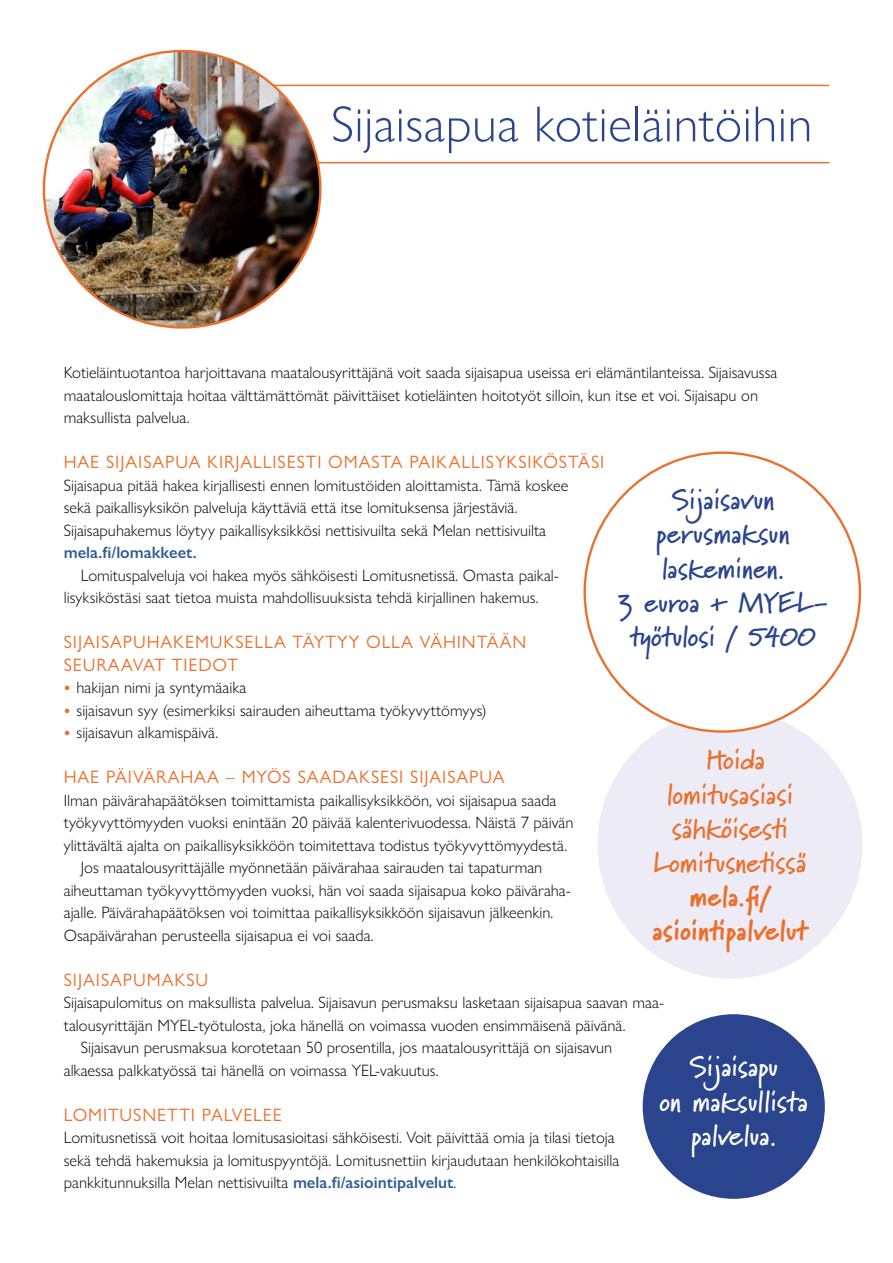
<style>
.page{position:relative;width:893px;height:1263px;background:#fff}
.page>*{position:absolute;margin:0;border:0;box-sizing:border-box;transform-origin:0 0}
.H1_Pääotsikko{font:300 51px "Gill Sans Nova";letter-spacing:.01em;color:#2a458d}
.P_Korostus{font:700 28.5px/34.2px "Marydale";color:#ea712d;text-align:center}
.P_Korostus-2{font:700 28.5px/34.2px "Marydale";color:#2a458d;text-align:center}
.P_Korostus-3{font:700 28.5px/34.2px "Marydale";color:#fff;text-align:center}
.H2_Väliotsikko{font:18px/22.5px "Gill Sans Nova";letter-spacing:.05em;color:#ea712d}
.P_Leipä{font:300 16.5px/22.5px "Gill Sans Nova";color:#000}
.P_Leipä_2{font:300 16.5px/22.5px "Gill Sans Nova";color:#000}
.P_Luetelmat{font:300 16.5px "Gill Sans Nova";color:#000}
.s1{font-weight:600;color:#325d95}
.s2{font-weight:700;font-size:15px;color:#ea712d}
.s3{font-weight:900}
</style>
<div class="page">
<div style="left:597px;top:710px;width:265px;height:269px;background:#edecf6;border-radius:50%"></div>
<div style="left:585px;top:453px;width:275px;height:278px;background:#fff;border-radius:50%"></div>
<hr style="left:112px;top:162px;width:717px;height:1px;background:#ea712d">
<hr style="left:112px;top:85px;width:717px;height:1px;background:#ea712d">
<div style="left:643px;top:1014px;width:182px;height:185px;background:#2a458d;border-radius:50%"></div>
<img style="left:44px;top:51px;width:276px;height:276px;border-radius:138px">
<h1 class="H1_Pääotsikko" style="left:331px;top:93px;width:482px">Sijaisapua kotieläintöihin</h1>
<p class="P_Leipä" style="left:64px;top:361px;width:715px">Kotieläintuotantoa harjoittavana maatalousyrittäjänä voit saada sijaisapua useissa eri elämäntilanteissa. Sijaisavussa maatalouslomittaja hoitaa välttämättömät päivittäiset kotieläinten hoitotyöt silloin, kun itse et voi. Sijaisapu on maksullista palvelua.</p>
<h2 class="H2_Väliotsikko" style="left:64px;top:450px;width:542px">HAE SIJAISAPUA KIRJALLISESTI OMASTA PAIKALLISYKSIKÖSTÄSI</h2>
<p class="P_Leipä" style="left:64px;top:474px;width:506px">Sijaisapua pitää hakea kirjallisesti ennen lomitustöiden aloittamista. Tämä koskee sekä paikallisyksikön palveluja käyttäviä että itse lomituksensa järjestäviä.</p>
<p class="P_Leipä" style="left:64px;top:519px;width:484px">Sijaisapuhakemus löytyy paikallisyksikkösi nettisivuilta sekä Melan nettisivuilta <span class="s1">mela.fi/lomakkeet.</span></p>
<p class="P_Leipä_2" style="left:64px;top:564px;width:497px;text-indent:17px">Lomituspalveluja voi hakea myös sähköisesti Lomitusnetissä. Omasta paikal&shy;lisyksiköstäsi saat tietoa muista mahdollisuuksista tehdä kirjallinen hakemus.</p>
<h2 class="H2_Väliotsikko" style="left:64px;top:630px;width:464px">SIJAISAPUHAKEMUKSELLA TÄYTYY OLLA VÄHINTÄÄN<br>SEURAAVAT TIEDOT</h2>
<p class="P_Luetelmat" style="left:64px;top:677px;width:184px"><span class="s2">•</span> hakijan nimi ja syntymäaika</p>
<p class="P_Luetelmat" style="left:64px;top:700px;width:424px"><span class="s2">•</span> sijaisavun syy (esimerkiksi sairauden aiheuttama työkyvyttömyys)</p>
<p class="P_Luetelmat" style="left:64px;top:722px;width:156px"><span class="s2">•</span> sijaisavun alkamispäivä.</p>
<h2 class="H2_Väliotsikko" style="left:64px;top:765px;width:442px">HAE PÄIVÄRAHAA – MYÖS SAADAKSESI SIJAISAPUA</h2>
<p class="P_Leipä" style="left:64px;top:789px;width:511px">Ilman päivärahapäätöksen toimittamista paikallisyksikköön, voi sijaisapua saada työkyvyttömyyden vuoksi enintään 20 päivää kalenterivuodessa. Näistä 7 päivän ylittävältä ajalta on paikallisyksikköön toimitettava todistus työkyvyttömyydestä.</p>
<p class="P_Leipä_2" style="left:64px;top:856px;width:509px;text-indent:17px">Jos maatalousyrittäjälle myönnetään päivärahaa sairauden tai tapaturman aiheuttaman työkyvyttömyyden vuoksi, hän voi saada sijaisapua koko päiväraha&shy;ajalle. Päivärahapäätöksen voi toimittaa paikallisyksikköön sijaisavun jälkeenkin.<br>Osapäivärahan perusteella sijaisapua ei voi saada.</p>
<h2 class="H2_Väliotsikko" style="left:64px;top:968px;width:146px">SIJAISAPUMAKSU</h2>
<p class="P_Leipä" style="left:64px;top:991px;width:602px">Sijaisapulomitus on maksullista palvelua. Sijaisavun perusmaksu lasketaan sijaisapua saavan maa&shy;talousyrittäjän MYEL--työtulosta, joka hänellä on voimassa vuoden ensimmäisenä päivänä.</p>
<p class="P_Leipä_2" style="left:64px;top:1036px;width:550px;text-indent:17px">Sijaisavun perusmaksua korotetaan 50 prosentilla, jos maatalousyrittäjä on sijaisavun alkaessa palkkatyössä tai hänellä on voimassa YEL--vakuutus.</p>
<h2 class="H2_Väliotsikko" style="left:64px;top:1103px;width:220px">LOMITUSNETTI PALVELEE</h2>
<p class="P_Leipä" style="left:64px;top:1126px;width:557px">Lomitusnetissä voit hoitaa lomitusasioitasi sähköisesti. Voit päivittää omia ja tilasi tietoja sekä tehdä hakemuksia ja lomituspyyntöjä. Lomitusnettiin kirjaudutaan henkilökohtaisilla pankkitunnuksilla Melan nettisivuilta <span class="s1">mela.fi/asiointipalvelut</span>.</p>
<p class="P_Korostus-2" style="left:656px;top:482px;width:135px">Sijaisavun perusmaksun laskeminen.</p>
<p class="P_Korostus-2" style="left:618px;top:585px;width:212px">3 euroa + MYEL&shy;työtulosi / 5400</p>
<p class="P_Korostus" style="left:652px;top:742px;width:157px">Hoida lomitusasiasi sähköisesti<br>Lomitusnetissä <span class="s3">mela.fi/ asiointipalvelut</span></p>
<p class="P_Korostus-3" style="left:660px;top:1049px;width:150px">Sijaisapu<br>on maksullista palvelua.</p>
</div>
